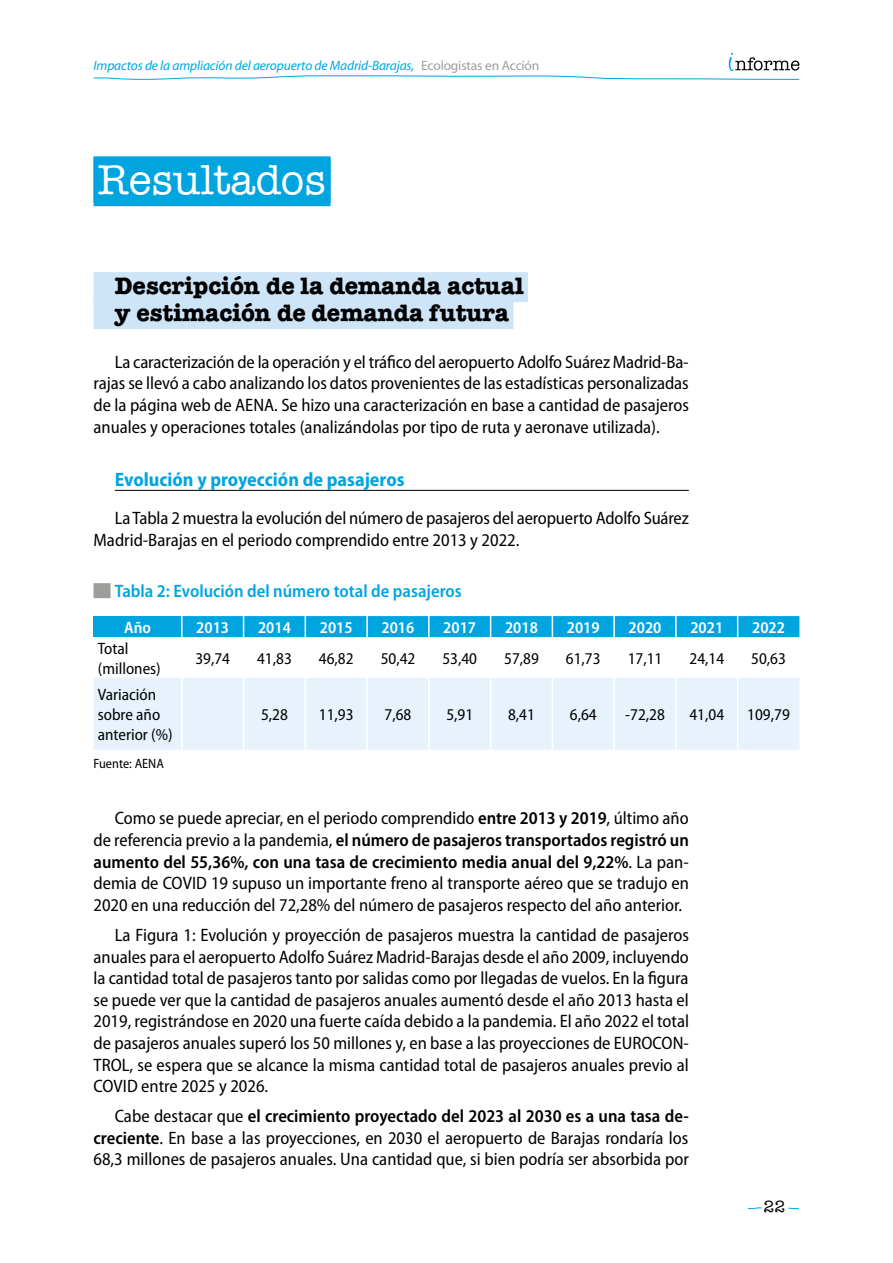
<style>
.page{position:relative;width:893px;height:1263px;background:#fff}
.page>*{position:absolute;margin:0;border:0;box-sizing:border-box;transform-origin:0 0}
.t1{font:500 42px "American Typewriter Std";color:#fff}
.t2{font:700 24px/27px "American Typewriter Std";color:#000}
.t3{font:700 semi-condensed 19.5px "Myriad Pro";color:#00a5df}
.t4{font:semi-condensed 18px/21.6px "Myriad Pro";color:#000;text-align:justify}
.t5{font:600 semi-condensed 18px "Myriad Pro";color:#00a5df}
.t6{font:semi-condensed 16.5px/19.8px "Myriad Pro";color:#000}
.t7{font:600 semi-condensed 16.5px "Myriad Pro";color:#fff}
.t8{font:500 16.5px "American Typewriter Std";color:#000}
.t9{font:italic 13.5px "Myriad Pro";letter-spacing:-.01em;color:#00a5df}
.t10{font:semi-condensed 13.5px "Myriad Pro";color:#000}
.s1{font-style:normal;color:#9d9d9c}
.s2{font-weight:600}
</style>
<div class="page">
<svg style="left:748px;top:1207px;width:14px;height:2px"></svg>
<svg style="left:788px;top:1207px;width:12px;height:2px"></svg>
<svg style="left:93px;top:53px;width:707px;height:27px"></svg>
<div style="left:94px;top:156px;width:237px;height:47px;background:#00a5df"></div>
<div style="left:94px;top:158px;width:237px;height:48px;background:#00a5df"></div>
<div style="left:94px;top:272px;width:434px;height:30px;background:#cee4f7"></div>
<div style="left:94px;top:299px;width:419px;height:30px;background:#cee4f7"></div>
<hr style="left:115px;top:490px;width:574px;height:1px;background:#000">
<div style="left:94px;top:583px;width:17px;height:15px;background:#9d9d9c"></div>
<div style="left:94px;top:616px;width:88px;height:21px;background:#00a5df"></div>
<div style="left:94px;top:678px;width:705px;height:72px;background:#e7f2fc"></div>
<hr style="left:181px;top:616px;width:2px;height:21px;background:#fff">
<svg style="left:182px;top:616px;width:617px;height:21px;background:#06a7df"></svg>
<hr style="left:181px;top:678px;width:2px;height:72px;background:#fff">
<hr style="left:243px;top:678px;width:1px;height:72px;background:#fff">
<hr style="left:305px;top:678px;width:1px;height:72px;background:#fff">
<hr style="left:366px;top:678px;width:2px;height:72px;background:#fff">
<hr style="left:428px;top:678px;width:2px;height:72px;background:#fff">
<hr style="left:490px;top:678px;width:1px;height:72px;background:#fff">
<hr style="left:552px;top:678px;width:1px;height:72px;background:#fff">
<hr style="left:613px;top:678px;width:2px;height:72px;background:#fff">
<hr style="left:675px;top:678px;width:2px;height:72px;background:#fff">
<hr style="left:737px;top:678px;width:1px;height:72px;background:#fff">
<p class="t9" style="left:94px;top:57px;width:447px">Impactos de la ampliación del aeropuerto de Madrid-Barajas, <span class="s1">Ecologistas en Acción</span></p>
<h1 class="t1" style="left:98px;top:157px;width:230px">Resultados</h1>
<h2 class="t2" style="left:115px;top:272px;width:410px">Descripción de la demanda actual y estimación de demanda futura</h2>
<p class="t4" style="left:94px;top:351px;width:597px;text-indent:21px">La caracterización de la operación y el tráfico del aeropuerto Adolfo Suárez Madrid-Ba&shy;rajas se llevó a cabo analizando los datos provenientes de las estadísticas personalizadas de la página web de AENA. Se hizo una caracterización en base a cantidad de pasajeros anuales y operaciones totales (analizándolas por tipo de ruta y aeronave utilizada).</p>
<p class="t3" style="left:115px;top:468px;width:291px">Evolución y proyección de pasajeros</p>
<p class="t4" style="left:94px;top:508px;width:597px;text-indent:21px">La Tabla 2 muestra la evolución del número de pasajeros del aeropuerto Adolfo Suárez<br>Madrid-Barajas en el periodo comprendido entre 2013 y 2022.</p>
<p class="t5" style="left:115px;top:581px;width:348px">Tabla 2: Evolución del número total de pasajeros</p>
<p class="t7" style="left:124px;top:618px;width:28px">Año</p>
<p class="t7" style="left:196px;top:618px;width:34px">2013</p>
<p class="t7" style="left:258px;top:618px;width:34px">2014</p>
<p class="t7" style="left:320px;top:618px;width:34px">2015</p>
<p class="t7" style="left:382px;top:618px;width:34px">2016</p>
<p class="t7" style="left:443px;top:618px;width:34px">2017</p>
<p class="t7" style="left:505px;top:618px;width:34px">2018</p>
<p class="t7" style="left:567px;top:618px;width:34px">2019</p>
<p class="t7" style="left:629px;top:618px;width:34px">2020</p>
<p class="t7" style="left:690px;top:618px;width:34px">2021</p>
<p class="t7" style="left:752px;top:618px;width:34px">2022</p>
<p class="t6" style="left:98px;top:639px;width:64px">Total (millones)</p>
<p class="t6" style="left:195px;top:648px;width:36px">39,74</p>
<p class="t6" style="left:257px;top:648px;width:36px">41,83</p>
<p class="t6" style="left:319px;top:648px;width:36px">46,82</p>
<p class="t6" style="left:381px;top:648px;width:36px">50,42</p>
<p class="t6" style="left:442px;top:648px;width:36px">53,40</p>
<p class="t6" style="left:504px;top:648px;width:36px">57,89</p>
<p class="t6" style="left:566px;top:648px;width:36px">61,73</p>
<p class="t6" style="left:628px;top:648px;width:36px">17,11</p>
<p class="t6" style="left:689px;top:648px;width:36px">24,14</p>
<p class="t6" style="left:751px;top:648px;width:36px">50,63</p>
<p class="t6" style="left:98px;top:685px;width:76px">Variación sobre año anterior (%)</p>
<p class="t6" style="left:261px;top:705px;width:28px">5,28</p>
<p class="t6" style="left:319px;top:705px;width:36px">11,93</p>
<p class="t6" style="left:385px;top:705px;width:28px">7,68</p>
<p class="t6" style="left:446px;top:705px;width:28px">5,91</p>
<p class="t6" style="left:508px;top:705px;width:28px">8,41</p>
<p class="t6" style="left:570px;top:705px;width:28px">6,64</p>
<p class="t6" style="left:625px;top:705px;width:41px">-72,28</p>
<p class="t6" style="left:689px;top:705px;width:36px">41,04</p>
<p class="t6" style="left:747px;top:705px;width:44px">109,79</p>
<p class="t10" style="left:94px;top:757px;width:72px">Fuente: AENA</p>
<p class="t4" style="left:94px;top:808px;width:597px;text-indent:21px">Como se puede apreciar, en el periodo comprendido <span class="s2">entre 2013 y 2019</span>, último año de referencia previo a la pandemia, <span class="s2">el número de pasajeros transportados registró un aumento del 55,36%, con una tasa de crecimiento media anual del 9,22%</span>. La pan&shy;demia de COVID 19 supuso un importante freno al transporte aéreo que se tradujo en 2020 en una reducción del 72,28% del número de pasajeros respecto del año anterior.</p>
<p class="t4" style="left:94px;top:924px;width:597px;text-indent:21px">La Figura 1: Evolución y proyección de pasajeros muestra la cantidad de pasajeros anuales para el aeropuerto Adolfo Suárez Madrid-Barajas desde el año 2009, incluyendo la cantidad total de pasajeros tanto por salidas como por llegadas de vuelos. En la figura se puede ver que la cantidad de pasajeros anuales aumentó desde el año 2013 hasta el 2019, registrándose en 2020 una fuerte caída debido a la pandemia. El año 2022 el total de pasajeros anuales superó los 50 millones y, en base a las proyecciones de EUROCON-TROL, se espera que se alcance la misma cantidad total de pasajeros anuales previo al COVID entre 2025 y 2026.</p>
<p class="t4" style="left:94px;top:1106px;width:597px;text-indent:21px">Cabe destacar que <span class="s2">el crecimiento proyectado del 2023 al 2030 es a una tasa de&shy;creciente</span>. En base a las proyecciones, en 2030 el aeropuerto de Barajas rondaría los 68,3 millones de pasajeros anuales. Una cantidad que, si bien podría ser absorbida por</p>
<p class="t8" style="left:763px;top:1197px;width:23px">22</p>
</div>
